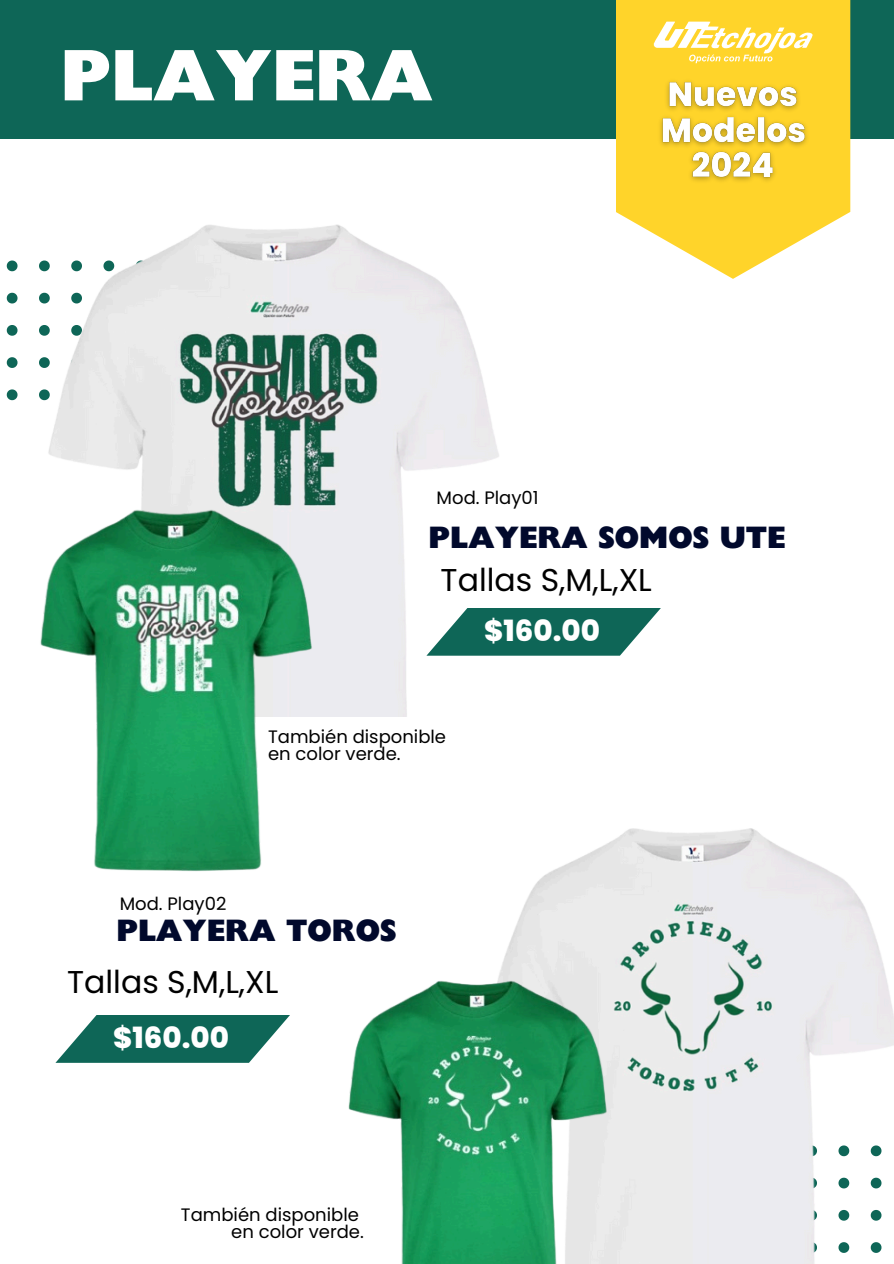
<style>
.page{position:relative;width:894px;height:1264px;background:#fff}
.page>*{position:absolute;margin:0;border:0;box-sizing:border-box;transform-origin:0 0}
.t1{font:700 expanded 72.45px "Gill Sans Display MT Std";color:#fff}
.t2{font:31.5px "Poppins";color:#000}
.t3{font:700 expanded 31.05px "Gill Sans Display MT Std";color:#01092c}
.t4{font:800 29.25px "Poppins";color:#fff}
.t5{font:18px "Poppins";color:#000}
</style>
<div class="page">
<div style="left:0;top:0;width:893px;height:139px;background:#0e6657"></div>
<svg style="left:616px;top:0;width:234px;height:279px;fill:#ffd42a"></svg>
<svg style="left:7px;top:260px;width:5px;height:11px"></svg>
<svg style="left:7px;top:293px;width:5px;height:10px"></svg>
<svg style="left:7px;top:325px;width:5px;height:11px"></svg>
<svg style="left:7px;top:357px;width:5px;height:11px"></svg>
<svg style="left:7px;top:389px;width:5px;height:11px"></svg>
<svg style="left:524px;top:608px;width:136px;height:47px;background:#307b6e"></svg>
<img style="left:12px;top:224px;width:512px;height:492px">
<img style="left:13px;top:499px;width:319px;height:372px">
<img style="left:502px;top:828px;width:391px;height:435px">
<svg style="left:56px;top:1015px;width:234px;height:47px"></svg>
<img style="left:348px;top:963px;width:287px;height:300px">
<svg style="left:653px;top:22px;width:159px;height:41px;background:#ffe16e"></svg>
<img style="left:652px;top:106px;width:163px;height:48px">
<img style="left:681px;top:141px;width:101px;height:48px">
<img style="left:658px;top:71px;width:149px;height:48px">
<h4 class="t1" style="left:60px;top:51px;width:374px">PLAYERA</h4>
<h4 class="t5" style="left:436px;top:485px;width:103px">Mod. Play01</h4>
<h5 class="t3" style="left:428px;top:526px;width:358px">PLAYERA SOMOS UTE</h5>
<h2 class="t2" style="left:440px;top:558px;width:213px">Tallas S,M,L,XL</h2>
<p class="t5" style="left:268px;top:724px;width:179px">También disponible</p>
<p class="t5" style="left:268px;top:740px;width:134px">en color verde.</p>
<h1 class="t4" style="left:484px;top:610px;width:117px">$160.00</h1>
<p class="t5" style="left:120px;top:891px;width:108px">Mod. Play02</p>
<p class="t3" style="left:116px;top:919px;width:281px">PLAYERA TOROS</p>
<p class="t2" style="left:67px;top:960px;width:213px">Tallas S,M,L,XL</p>
<p class="t4" style="left:113px;top:1017px;width:117px">$160.00</p>
<p class="t5" style="left:181px;top:1201px;width:179px">También disponible</p>
<h2 class="t5" style="left:231px;top:1218px;width:134px">en color verde.</h2>
</div>
